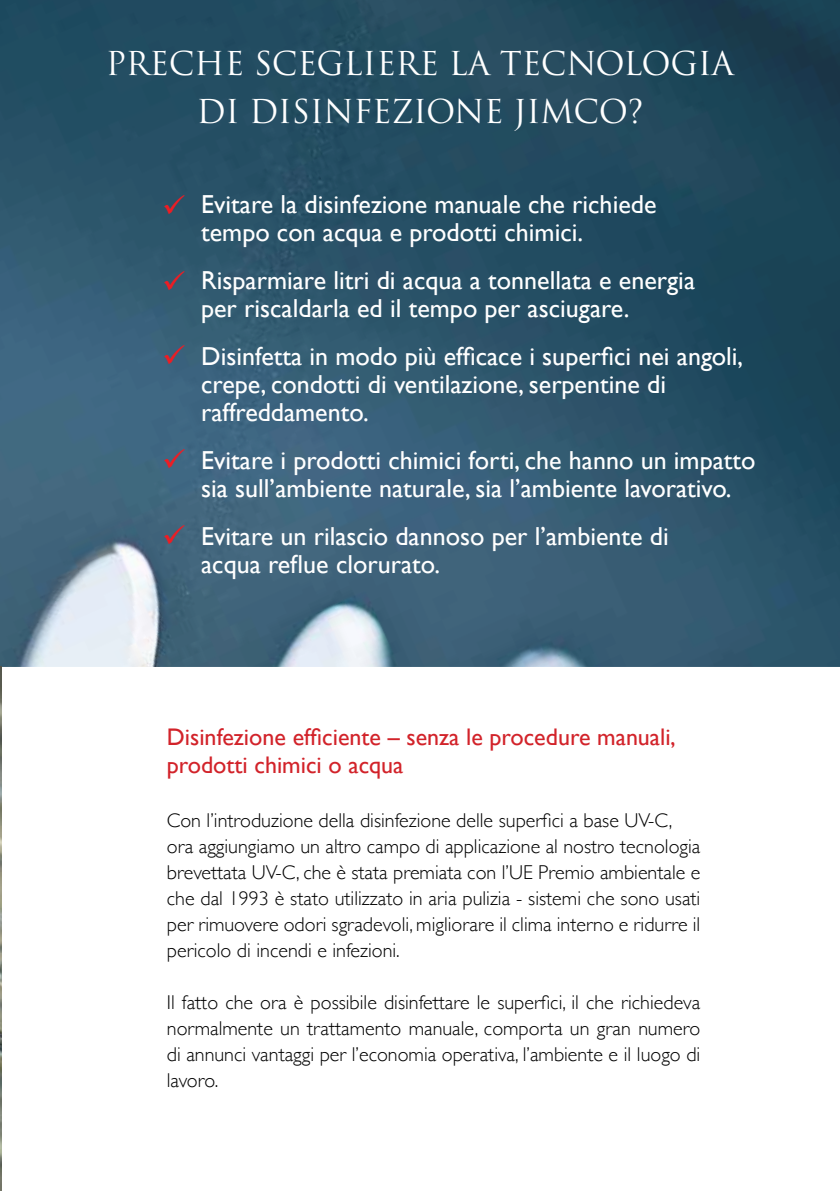
<style>
.page{position:relative;width:840px;height:1191px;background:#fff}
.page>*{position:absolute;margin:0;border:0;box-sizing:border-box;transform-origin:0 0}
.t1{font:32px/48px "Trajan Pro";letter-spacing:-.01em;color:#fff;text-align:center}
.t2{font:26px/28px "Gill Sans";color:#fff}
.t3{font:24px/28px "Gill Sans";color:#d2232a}
.t4{font:300 20px/26px "Gill Sans";color:#000}
</style>
<div class="page">
<img style="left:0;top:0;width:839px;height:667px">
<img style="left:0;top:667px;width:2px;height:524px">
<svg style="left:164px;top:195px;width:21px;height:19px"></svg>
<svg style="left:164px;top:271px;width:21px;height:19px"></svg>
<svg style="left:164px;top:345px;width:21px;height:19px"></svg>
<svg style="left:164px;top:449px;width:21px;height:19px"></svg>
<svg style="left:164px;top:525px;width:21px;height:19px"></svg>
<h1 class="t1" style="left:106px;top:39px;width:629px">PRECHE SCEGLIERE LA TECNOLOGIA<br>DI DISINFEZIONE JIMCO?</h1>
<h2 class="t2" style="left:201px;top:190px;width:456px">Evitare la disinfezione manuale che richiede tempo con acqua e prodotti chimici.</h2>
<h2 class="t2" style="left:201px;top:266px;width:495px">Risparmiare litri di acqua a tonnellata e energia per riscaldarla ed il tempo per asciugare.</h2>
<h2 class="t2" style="left:201px;top:342px;width:543px">Disinfetta in modo più efficace i superfici nei angoli, crepe, condotti di ventilazione, serpentine di raffreddamento.</h2>
<h2 class="t2" style="left:201px;top:446px;width:555px">Evitare i prodotti chimici forti, che hanno un impatto sia sull’ambiente naturale, sia l’ambiente lavorativo.</h2>
<h2 class="t2" style="left:201px;top:522px;width:469px">Evitare un rilascio dannoso per l’ambiente di acqua reflue clorurato.</h2>
<p class="t3" style="left:167px;top:723px;width:510px">Disinfezione efficiente – senza le procedure manuali, prodotti chimici o acqua</p>
<p class="t4" style="left:167px;top:807px;width:534px">Con l’introduzione della disinfezione delle superfici a base UV-C, ora aggiungiamo un altro campo di applicazione al nostro tecnologia brevettata UV-C, che è stata premiata con l’UE Premio ambientale e che dal 1993 è stato utilizzato in aria pulizia - sistemi che sono usati per rimuovere odori sgradevoli, migliorare il clima interno e ridurre il pericolo di incendi e infezioni.</p>
<p class="t4" style="left:167px;top:989px;width:534px;text-align:justify">Il fatto che ora è possibile disinfettare le superfici, il che richiedeva normalmente un trattamento manuale, comporta un gran numero di annunci vantaggi per l’economia operativa, l’ambiente e il luogo di lavoro.</p>
</div>
